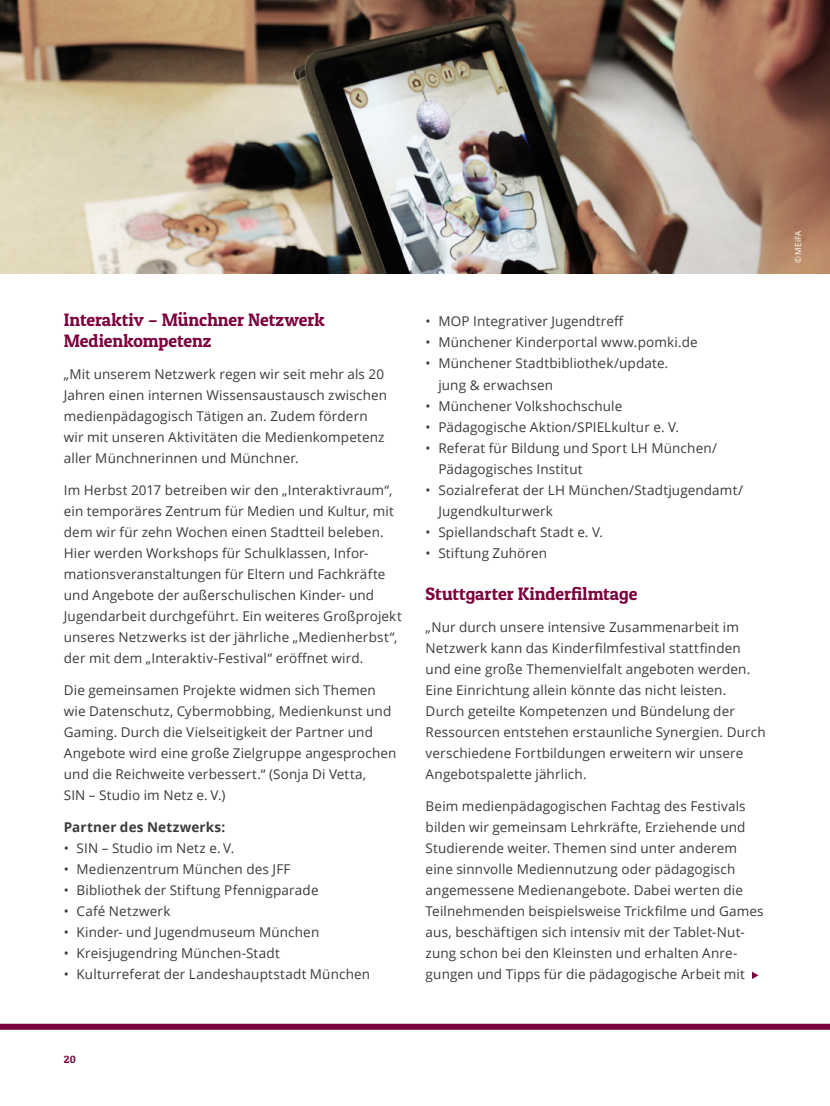
<style>
.page{position:relative;width:830px;height:1106px;background:#fff}
.page>*{position:absolute;margin:0;border:0;box-sizing:border-box;transform-origin:0 0}
.t1{font:18px/21px "Patua One";letter-spacing:-.005em;color:#7c003d}
.t2{font:13.5px/21px "Open Sans";letter-spacing:.01em;color:#3b3b3a}
.t3{font:700 13.5px "Open Sans";letter-spacing:.015em;color:#3b3b3a}
.t4{font:10.5px "Patua One";color:#7c003d}
.t5{font:8.25px "Open Sans";letter-spacing:.02em;color:#fff}
</style>
<div class="page">
<div style="left:0;top:1023px;width:829px;height:6px;background:#7c003d"></div>
<img style="left:0;top:0;width:829px;height:274px">
<svg style="left:752px;top:971px;width:6px;height:8px"></svg>
<h1 class="t1" style="left:64px;top:309px;width:262px">Interaktiv – Münchner Netzwerk<br>Medienkompetenz</h1>
<p class="t2" style="left:64px;top:363px;width:325px">„Mit unserem Netzwerk regen wir seit mehr als 20<br>Jahren einen internen Wissensaustausch zwischen medienpädagogisch Tätigen an. Zudem fördern wir mit unseren Aktivitäten die Medienkompetenz aller Münchnerinnen und Münchner.</p>
<p class="t2" style="left:64px;top:479px;width:339px">Im Herbst 2017 betreiben wir den „Interaktivraum“, ein temporäres Zentrum für Medien und Kultur, mit dem wir für zehn Wochen einen Stadtteil beleben.<br>Hier werden Workshops für Schulklassen, Infor&shy;mationsveranstaltungen für Eltern und Fachkräfte und Angebote der außerschulischen Kinder- und Jugendarbeit durchgeführt. Ein weiteres Großprojekt unseres Netzwerks ist der jährliche „Medienherbst“, der mit dem „Interaktiv-Festival“ eröffnet wird.</p>
<p class="t2" style="left:64px;top:679px;width:334px">Die gemeinsamen Projekte widmen sich Themen wie Datenschutz, Cybermobbing, Medienkunst und Gaming. Durch die Vielseitigkeit der Partner und Angebote wird eine große Zielgruppe angesprochen und die Reichweite verbessert.“ (Sonja Di Vetta,<br>SIN – Studio im Netz e. V.)</p>
<p class="t3" style="left:64px;top:817px;width:163px">Partner des Netzwerks:</p>
<p class="t2" style="left:64px;top:837px;width:172px">• SIN – Studio im Netz e. V.</p>
<p class="t2" style="left:64px;top:858px;width:228px">• Medienzentrum München des JFF</p>
<p class="t2" style="left:64px;top:879px;width:256px">• Bibliothek der Stiftung Pfennigparade</p>
<p class="t2" style="left:64px;top:900px;width:108px">• Café Netzwerk</p>
<p class="t2" style="left:64px;top:921px;width:257px">• Kinder- und Jugendmuseum München</p>
<p class="t2" style="left:64px;top:942px;width:217px">• Kreisjugendring München-Stadt</p>
<p class="t2" style="left:64px;top:963px;width:308px">• Kulturreferat der Landeshauptstadt München</p>
<p class="t2" style="left:425px;top:310px;width:200px">• MOP Integrativer Jugendtreff</p>
<p class="t2" style="left:425px;top:332px;width:273px">• Münchener Kinderportal www.pomki.de</p>
<p class="t2" style="left:438px;top:353px;width:231px;text-indent:-13px">• Münchener Stadtbibliothek/update. jung &amp; erwachsen</p>
<p class="t2" style="left:425px;top:395px;width:198px">• Münchener Volkshochschule</p>
<p class="t2" style="left:425px;top:416px;width:255px">• Pädagogische Aktion/SPIELkultur e. V.</p>
<p class="t2" style="left:438px;top:437px;width:280px;text-indent:-13px">• Referat für Bildung und Sport LH München/<br>Pädagogisches Institut</p>
<p class="t2" style="left:438px;top:479px;width:306px;text-indent:-13px">• Sozialreferat der LH München/Stadtjugendamt/<br>Jugendkulturwerk</p>
<p class="t2" style="left:425px;top:521px;width:179px">• Spiellandschaft Stadt e. V.</p>
<p class="t2" style="left:425px;top:542px;width:123px">• Stiftung Zuhören</p>
<h1 class="t1" style="left:425px;top:583px;width:213px">Stuttgarter Kinderfilmtage</h1>
<p class="t2" style="left:425px;top:616px;width:341px">„Nur durch unsere intensive Zusammenarbeit im Netzwerk kann das Kinderfilmfestival stattfinden und eine große Themenvielfalt angeboten werden.<br>Eine Einrichtung allein könnte das nicht leisten.<br>Durch geteilte Kompetenzen und Bündelung der Ressourcen entstehen erstaunliche Synergien. Durch verschiedene Fortbildungen erweitern wir unsere Angebotspalette jährlich.</p>
<p class="t2" style="left:425px;top:795px;width:339px">Beim medienpädagogischen Fachtag des Festivals bilden wir gemeinsam Lehrkräfte, Erziehende und Studierende weiter. Themen sind unter anderem eine sinnvolle Mediennutzung oder pädagogisch angemessene Medienangebote. Dabei werten die Teilnehmenden beispielsweise Trickfilme und Games aus, beschäftigen sich intensiv mit der Tablet-Nut&shy;zung schon bei den Kleinsten und erhalten Anre&shy;gungen und Tipps für die pädagogische Arbeit mit</p>
<p class="t4" style="left:64px;top:1053px;width:13px">20</p>
<p class="t5" style="left:792px;top:263px;width:34px;rotate:-90deg">© MEiFA</p>
</div>
